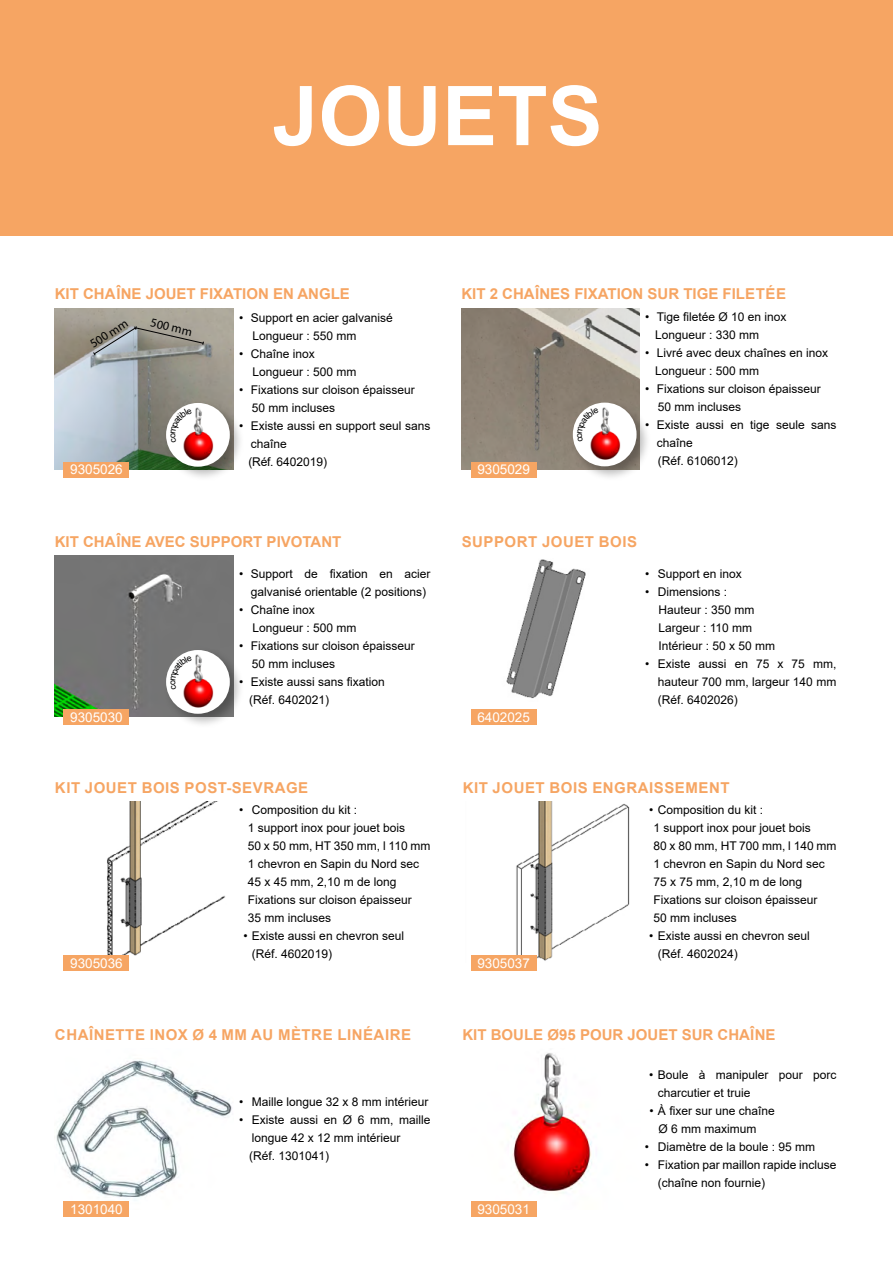
<style>
.page{position:relative;width:893px;height:1263px;background:#fff}
.page>*{position:absolute;margin:0;border:0;box-sizing:border-box;transform-origin:0 0}
.t1{font:700 82.5px "Arial";color:#fff}
.t2{font:700 15px "Arial";color:#f6a563}
.t3{font:700 15px "Arial";letter-spacing:.02em;color:#f6a563}
.t4{font:13.5px "Arial";color:#fff}
.t5{font:12.3px "Myriad Pro";color:#000}
.t6{font:12px/18px "Arial";color:#000}
</style>
<div class="page">
<img style="left:56px;top:1060px;width:176px;height:149px">
<div style="left:64px;top:1201px;width:65px;height:16px;background:#f6a563"></div>
<img style="left:512px;top:1053px;width:80px;height:156px">
<div style="left:471px;top:1201px;width:65px;height:16px;background:#f6a563"></div>
<img style="left:63px;top:801px;width:162px;height:156px">
<div style="left:64px;top:954px;width:65px;height:16px;background:#f6a563"></div>
<img style="left:516px;top:801px;width:114px;height:161px">
<div style="left:471px;top:954px;width:65px;height:16px;background:#f6a563"></div>
<img style="left:55px;top:308px;width:178px;height:162px">
<svg style="left:93px;top:326px;width:111px;height:30px;background:#999994"></svg>
<div style="left:64px;top:462px;width:65px;height:15px;background:#f6a563"></div>
<div style="left:163px;top:400px;width:82px;height:82px;background:#000;opacity:.3"></div>
<img style="left:166px;top:403px;width:64px;height:64px;border-radius:32px">
<img style="left:461px;top:308px;width:179px;height:162px">
<div style="left:471px;top:462px;width:65px;height:15px;background:#f6a563"></div>
<div style="left:570px;top:400px;width:82px;height:82px;background:#000;opacity:.3"></div>
<img style="left:573px;top:403px;width:64px;height:63px;border-radius:32px">
<div style="left:55px;top:556px;width:178px;height:161px;background:#747474"></div>
<div style="left:64px;top:709px;width:65px;height:16px;background:#f6a563"></div>
<div style="left:163px;top:647px;width:82px;height:82px;background:#000;opacity:.3"></div>
<img style="left:166px;top:650px;width:64px;height:64px;border-radius:32px">
<img style="left:506px;top:559px;width:80px;height:140px">
<div style="left:471px;top:709px;width:65px;height:16px;background:#f6a563"></div>
<div style="left:1px;top:0;width:892px;height:235px;background:#f6a563"></div>
<svg style="left:171px;top:408px;width:21px;height:34px"></svg>
<svg style="left:577px;top:408px;width:22px;height:34px"></svg>
<svg style="left:171px;top:656px;width:21px;height:33px"></svg>
<h1 class="t1" style="left:272px;top:58px;width:332px">JOUETS</h1>
<p class="t2" style="left:55px;top:283px;width:297px">KIT CHAÎNE JOUET FIXATION EN ANGLE</p>
<p class="t2" style="left:461px;top:283px;width:326px">KIT 2 CHAÎNES FIXATION SUR TIGE FILETÉE</p>
<p class="t5" style="left:87px;top:339px;width:44px;rotate:-33deg">500 mm</p>
<p class="t5" style="left:153px;top:315px;width:44px;rotate:13deg">500 mm</p>
<p class="t6" style="left:253px;top:309px;width:142px;text-indent:-13px">• Support en acier galvanisé<br>Longueur : 550 mm</p>
<p class="t6" style="left:253px;top:345px;width:106px;text-indent:-13px">• Chaîne inox<br>Longueur : 500 mm</p>
<p class="t6" style="left:252px;top:381px;width:164px;text-indent:-13px">• Fixations sur cloison épaisseur<br>50 mm incluses</p>
<p class="t6" style="left:248px;top:417px;width:184px;text-indent:-9px">• Existe aussi en support seul sans chaîne<br>(Réf. 6402019)</p>
<p class="t4" style="left:70px;top:460px;width:54px">9305026</p>
<p class="t4" style="left:477px;top:460px;width:54px">9305029</p>
<p class="t6" style="left:655px;top:308px;width:133px;text-indent:-10px">• Tige filetée Ø 10 en inox<br>Longueur : 330 mm</p>
<p class="t6" style="left:655px;top:344px;width:175px;text-indent:-10px">• Livré avec deux chaînes en inox<br>Longueur : 500 mm</p>
<p class="t6" style="left:658px;top:380px;width:164px;text-indent:-13px">• Fixations sur cloison épaisseur<br>50 mm incluses</p>
<p class="t6" style="left:657px;top:416px;width:181px;text-indent:-12px">• Existe aussi en tige seule sans chaîne<br>(Réf. 6106012)</p>
<p class="t2" style="left:55px;top:531px;width:288px">KIT CHAÎNE AVEC SUPPORT PIVOTANT</p>
<p class="t6" style="left:251px;top:564px;width:181px;text-indent:-12px">• Support de fixation en acier galvanisé orientable (2 positions)</p>
<p class="t6" style="left:253px;top:600px;width:106px;text-indent:-13px">• Chaîne inox<br>Longueur : 500 mm</p>
<p class="t6" style="left:252px;top:636px;width:164px;text-indent:-13px">• Fixations sur cloison épaisseur<br>50 mm incluses</p>
<p class="t6" style="left:249px;top:672px;width:137px;text-indent:-10px">• Existe aussi sans fixation (Réf. 6402021)</p>
<p class="t3" style="left:462px;top:531px;width:177px">SUPPORT JOUET BOIS</p>
<p class="t4" style="left:70px;top:708px;width:54px">9305030</p>
<p class="t4" style="left:477px;top:708px;width:54px">6402025</p>
<p class="t6" style="left:645px;top:564px;width:98px">• Support en inox</p>
<p class="t6" style="left:658px;top:582px;width:118px;text-indent:-13px">• Dimensions :<br>Hauteur : 350 mm<br>Largeur : 110 mm<br>Intérieur : 50 x 50 mm</p>
<p class="t6" style="left:658px;top:654px;width:180px;text-align:justify;text-indent:-13px">• Existe aussi en 75 x 75 mm, hauteur 700 mm, largeur 140 mm (Réf. 6402026)</p>
<p class="t3" style="left:55px;top:777px;width:255px">KIT JOUET BOIS POST-SEVRAGE</p>
<p class="t3" style="left:463px;top:777px;width:268px">KIT JOUET BOIS ENGRAISSEMENT</p>
<p class="t6" style="left:248px;top:801px;width:184px;text-indent:-9px">• Composition du kit :<br>1 support inox pour jouet bois<br>50 x 50 mm, HT 350 mm, l 110 mm<br>1 chevron en Sapin du Nord sec<br>45 x 45 mm, 2,10 m de long<br>Fixations sur cloison épaisseur<br>35 mm incluses</p>
<p class="t6" style="left:252px;top:927px;width:154px;text-indent:-9px">• Existe aussi en chevron seul (Réf. 4602019)</p>
<p class="t4" style="left:70px;top:953px;width:54px">9305036</p>
<p class="t4" style="left:477px;top:953px;width:54px">9305037</p>
<p class="t6" style="left:653px;top:801px;width:185px;text-indent:-4px">• Composition du kit :<br>1 support inox pour jouet bois<br>80 x 80 mm, HT 700 mm, l 140 mm<br>1 chevron en Sapin du Nord sec<br>75 x 75 mm, 2,10 m de long<br>Fixations sur cloison épaisseur<br>50 mm incluses</p>
<p class="t6" style="left:658px;top:927px;width:154px;text-indent:-9px">• Existe aussi en chevron seul (Réf. 4602024)</p>
<p class="t3" style="left:55px;top:1024px;width:358px">CHAÎNETTE INOX Ø 4 MM AU MÈTRE LINÉAIRE</p>
<p class="t4" style="left:70px;top:1200px;width:54px">1301040</p>
<p class="t6" style="left:239px;top:1093px;width:191px">• Maille longue 32 x 8 mm intérieur</p>
<p class="t6" style="left:249px;top:1111px;width:183px;text-indent:-10px">• Existe aussi en Ø 6 mm, maille longue 42 x 12 mm intérieur<br>(Réf. 1301041)</p>
<p class="t2" style="left:462px;top:1024px;width:315px">KIT BOULE Ø95 POUR JOUET SUR CHAÎNE</p>
<p class="t4" style="left:477px;top:1200px;width:54px">9305031</p>
<p class="t6" style="left:658px;top:1066px;width:180px;text-indent:-9px">• Boule à manipuler pour porc charcutier et truie</p>
<p class="t6" style="left:658px;top:1102px;width:118px;text-indent:-9px">• À fixer sur une chaîne<br>Ø 6 mm maximum</p>
<p class="t6" style="left:645px;top:1138px;width:172px">• Diamètre de la boule : 95 mm</p>
<p class="t6" style="left:658px;top:1156px;width:180px;text-indent:-13px">• Fixation par maillon rapide incluse (chaîne non fournie)</p>
</div>
